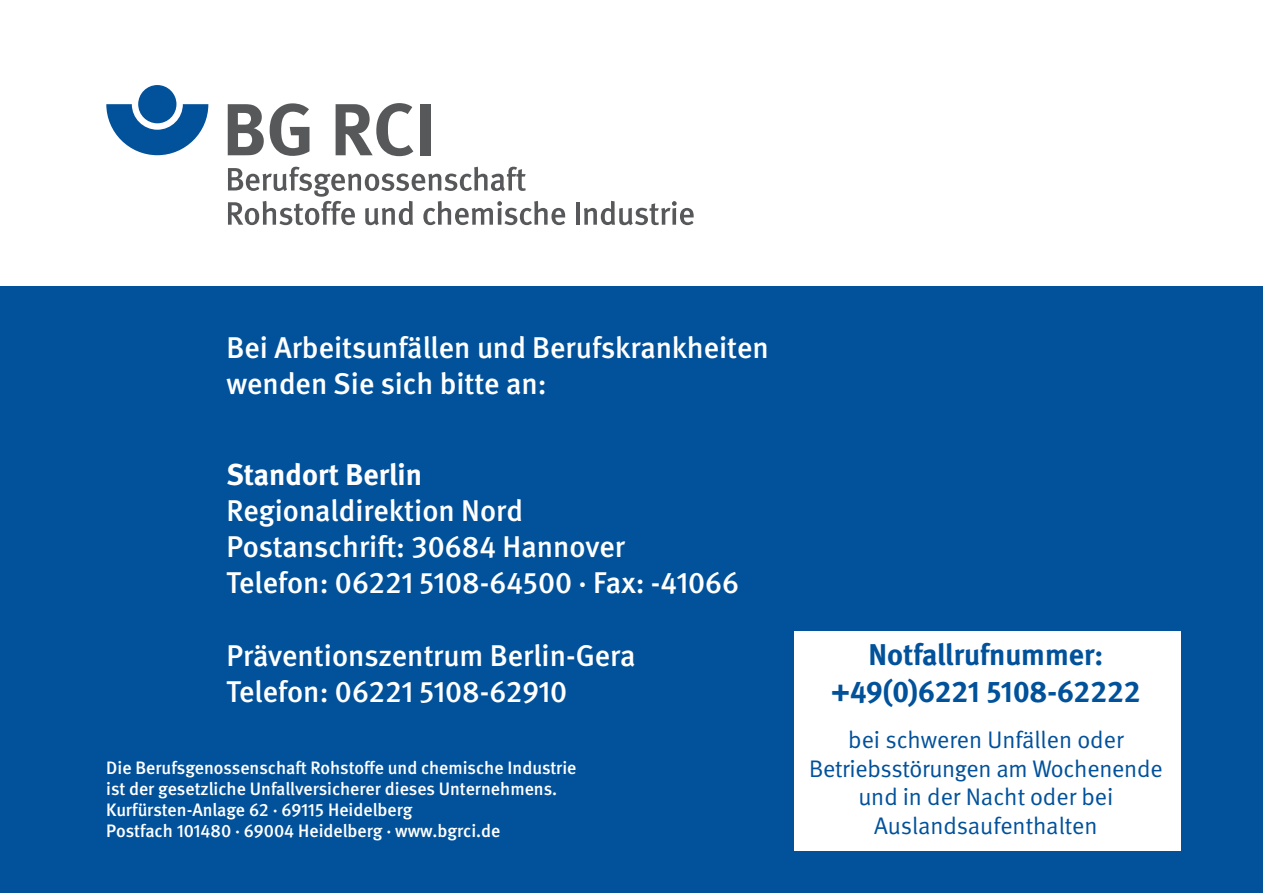
<style>
.page{position:relative;width:1263px;height:893px;background:#fff}
.page>*{position:absolute;margin:0;border:0;box-sizing:border-box;transform-origin:0 0}
.t1{font:500 30px/36.2px "DGUV Meta";color:#fff}
.t2{font:700 30px/36.2px "DGUV Meta";color:#01519b;text-align:center}
.t3{font:700 30px "DGUV Meta";color:#fff}
.t4{font:24px/28.5px "DGUV Meta";letter-spacing:-.005em;color:#01519b;text-align:center}
.t5{font:500 18px/21px "DGUV Meta";color:#fff}
</style>
<div class="page">
<svg style="left:106px;top:104px;width:102px;height:51px"></svg>
<div style="left:138px;top:85px;width:38px;height:38px;background:#01519b;border-radius:50%"></div>
<svg style="left:228px;top:104px;width:36px;height:51px"></svg>
<svg style="left:270px;top:103px;width:39px;height:53px"></svg>
<svg style="left:336px;top:103px;width:77px;height:53px"></svg>
<div style="left:420px;top:104px;width:11px;height:51px;background:#57585a"></div>
<svg style="left:228px;top:167px;width:337px;height:58px"></svg>
<hr style="left:576px;top:202px;width:3px;height:23px;background:#57585a">
<svg style="left:584px;top:201px;width:110px;height:24px"></svg>
<div style="left:0;top:286px;width:1263px;height:607px;background:#01519b"></div>
<div style="left:794px;top:631px;width:387px;height:219px;background:#fff"></div>
<p class="t1" style="left:226px;top:331px;width:544px">Bei Arbeitsunfällen und Berufskrankheiten wenden Sie sich bitte an:</p>
<p class="t3" style="left:226px;top:456px;width:197px">Standort Berlin</p>
<p class="t1" style="left:226px;top:493px;width:514px">Regionaldirektion Nord<br>Postanschrift: 30684 Hannover<br>Telefon: 06221 5108-64500 · Fax: -41066</p>
<p class="t1" style="left:226px;top:638px;width:411px">Präventionszentrum Berlin-Gera<br>Telefon: 06221 5108-62910</p>
<p class="t2" style="left:831px;top:638px;width:311px">Notfallrufnummer: +49(0)6221 5108-62222</p>
<p class="t4" style="left:809px;top:726px;width:355px">bei schweren Unfällen oder<br>Betriebsstörungen am Wochenende und in der Nacht oder bei<br>Auslandsaufenthalten</p>
<p class="t5" style="left:106px;top:758px;width:472px">Die Berufsgenossenschaft Rohstoffe und chemische Industrie ist der gesetzliche Unfallversicherer dieses Unternehmens.<br>Kurfürsten-Anlage 62 · 69115 Heidelberg<br>Postfach 101480 · 69004 Heidelberg · www.bgrci.de</p>
</div>
